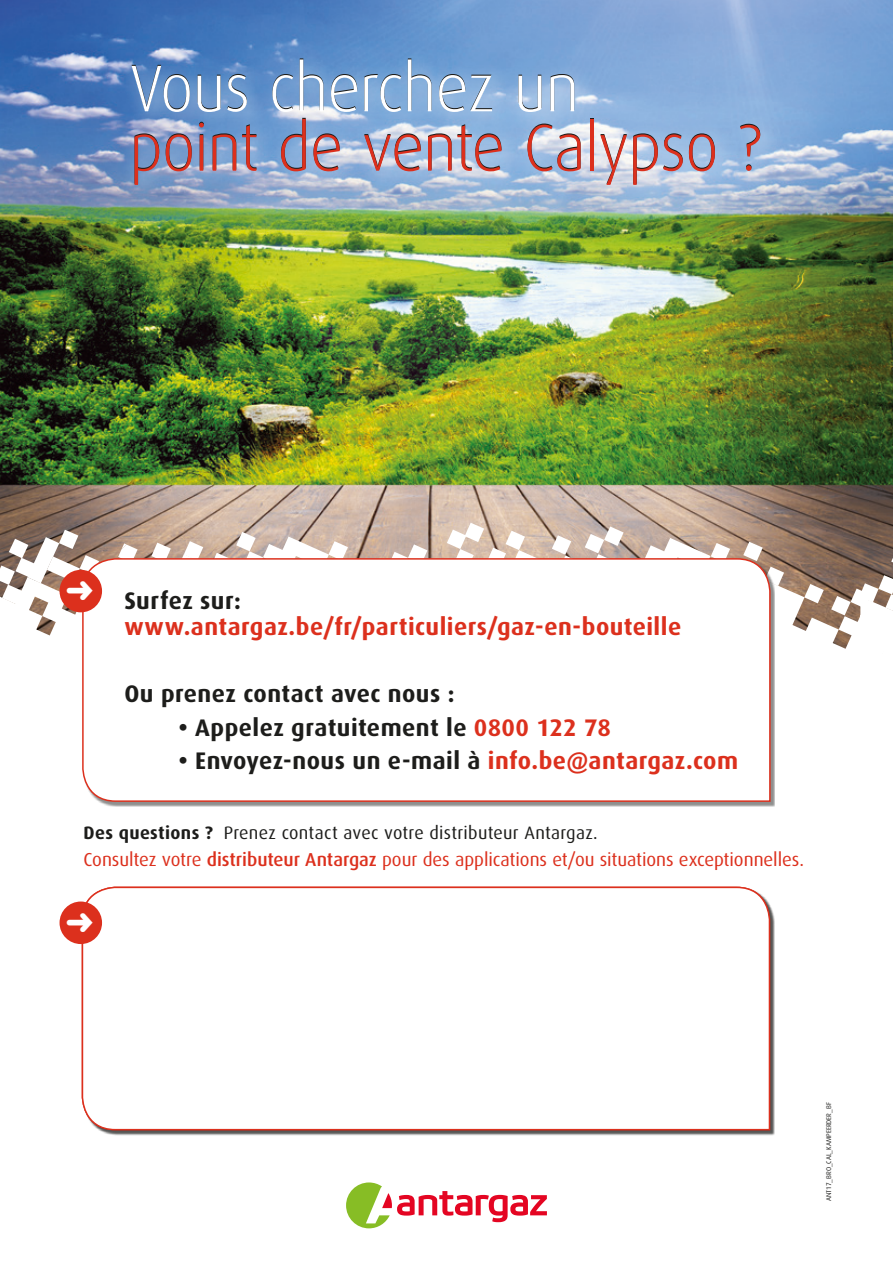
<style>
.page{position:relative;width:893px;height:1263px;background:#fff}
.page>*{position:absolute;margin:0;border:0;box-sizing:border-box;transform-origin:0 0}
.t1{font:300 66px/59.4px "Dax OT";letter-spacing:-.015em;color:#dc301d}
.t2{font:700 24px "Dax OT";letter-spacing:.02em;color:#1d1d1b}
.t3{font:700 24px/25.5px "Dax OT";letter-spacing:.02em;color:#dc301d}
.t4{font:18.75px "Dax OT";letter-spacing:-.005em;color:#dc301d}
.t5{font:18px "Dax OT";letter-spacing:.015em;color:#1d1d1b}
.t6{font:6.9px "Dax OT";color:#1d1d1b}
.s1{color:#fff}
.s2{color:#1d1d1b}
.s3{color:#dc301d}
.s4{font-weight:700}
.s5{font-weight:500}
</style>
<div class="page">
<img style="left:0;top:0;width:893px;height:540px">
<svg style="left:377px;top:538px;width:493px;height:93px"></svg>
<svg style="left:408px;top:544px;width:19px;height:13px"></svg>
<svg style="left:447px;top:523px;width:191px;height:34px"></svg>
<svg style="left:236px;top:532px;width:27px;height:25px"></svg>
<svg style="left:184px;top:541px;width:19px;height:16px"></svg>
<svg style="left:106px;top:543px;width:72px;height:14px"></svg>
<svg style="left:743px;top:542px;width:20px;height:15px"></svg>
<svg style="left:711px;top:543px;width:19px;height:14px"></svg>
<svg style="left:804px;top:584px;width:20px;height:19px"></svg>
<svg style="left:775px;top:567px;width:9px;height:19px"></svg>
<svg style="left:328px;top:541px;width:20px;height:16px"></svg>
<svg style="left:831px;top:540px;width:62px;height:109px"></svg>
<div style="left:83px;top:559px;width:692px;height:248px;background:#1d1d1b;opacity:.5"></div>
<svg style="left:82px;top:557px;width:689px;height:246px"></svg>
<div style="left:83px;top:888px;width:692px;height:247px;background:#1d1d1b;opacity:.5"></div>
<svg style="left:81px;top:886px;width:690px;height:245px"></svg>
<div style="left:121px;top:48px;width:663px;height:159px;background:#fff;opacity:.9"></div>
<div style="left:60px;top:901px;width:42px;height:43px;background:#dc301d;border-radius:50%"></div>
<div style="left:60px;top:570px;width:42px;height:42px;background:#dc301d;border-radius:50%"></div>
<svg style="left:346px;top:1182px;width:201px;height:46px"></svg>
<svg style="left:0;top:530px;width:99px;height:128px"></svg>
<p class="t1" style="left:129px;top:47px;width:633px"><span class="s1">Vous cherchez un<br></span>point de vente Calypso ?</p>
<p class="t3" style="left:124px;top:584px;width:558px"><span class="s2">Surfez sur: </span>www.antargaz.be/fr/particuliers/gaz-en-bouteille</p>
<p class="t2" style="left:124px;top:671px;width:332px">Ou prenez contact avec nous :</p>
<p class="t2" style="left:178px;top:704px;width:434px">• Appelez gratuitement le <span class="s3">0800 122 78</span></p>
<p class="t2" style="left:178px;top:738px;width:561px">• Envoyez-nous un e-mail à <span class="s3">info.be@antargaz.com</span></p>
<p class="t5" style="left:84px;top:815px;width:515px"><span class="s4">Des questions ?</span> Prenez contact avec votre distributeur Antargaz.</p>
<p class="t4" style="left:84px;top:841px;width:722px">Consultez votre <span class="s5">distributeur Antargaz</span> pour des applications et/ou situations exceptionnelles.</p>
<p class="t6" style="left:822px;top:1201px;width:100px;rotate:-90deg">ANT17_BRO_CAL_KAMPEERDER_BF</p>
</div>
